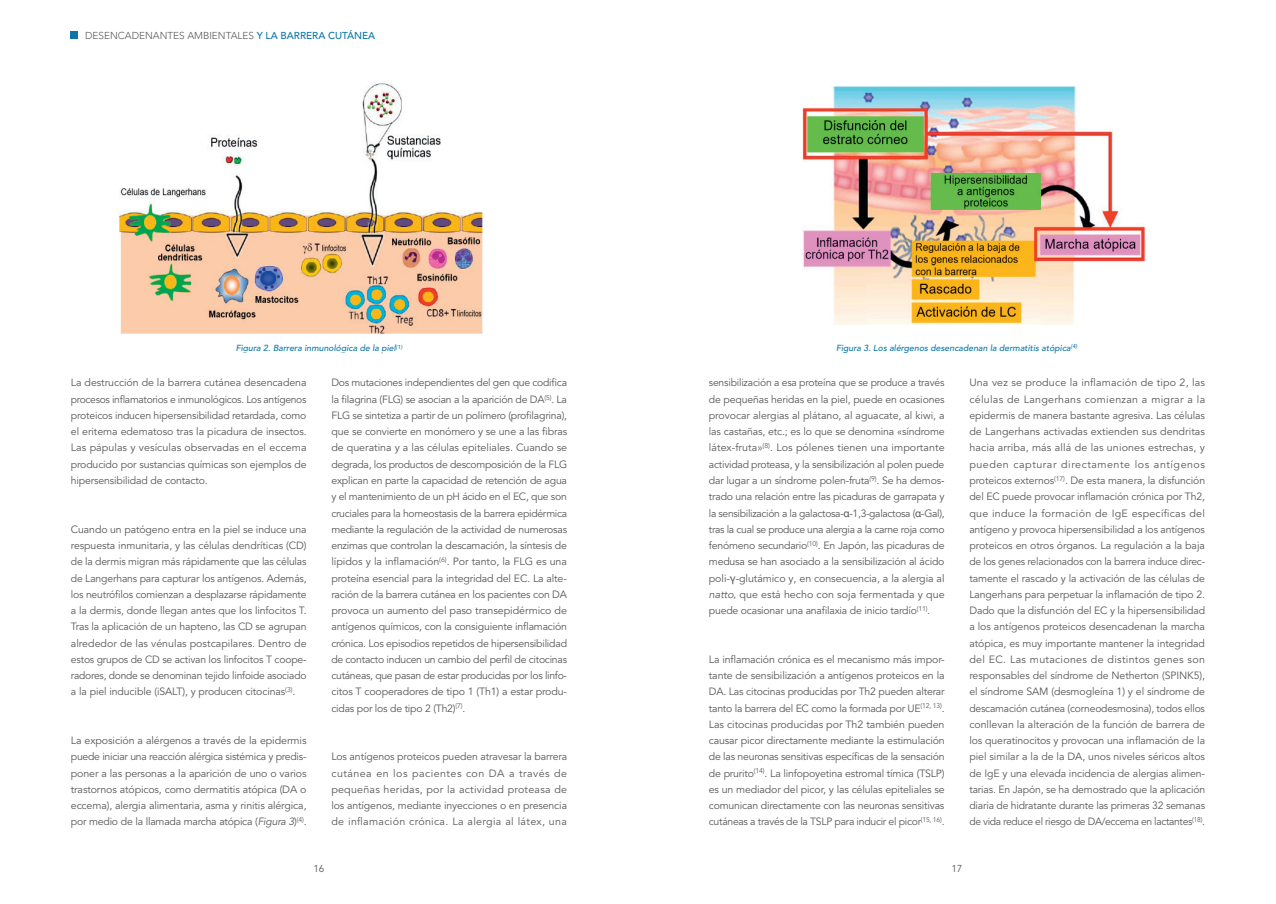
<style>
.page{position:relative;width:1276px;height:904px;background:#fff}
.page>*{position:absolute;margin:0;border:0;box-sizing:border-box;transform-origin:0 0}
.t1{font:10.5px/16.2px "Avenir LT Pro";letter-spacing:-.015em;color:#57585a;text-align:justify}
.t2{font:300 10px "Avenir LT Pro";color:#57585a}
.t3{font:10px "Avenir LT Pro";color:#57585a}
.t4{font:italic 500 8.75px "Avenir LT Pro";color:#0c77a7}
.s1{font-weight:500;color:#0c77a7}
.s2{font-style:italic}
.s3{font-family:"Helvetica"}
.s4{font-family:"Minion Pro";font-style:italic}
</style>
<div class="page">
<div style="left:71px;top:32px;width:7px;height:7px;background:#0c77a7"></div>
<div style="left:201px;top:333px;width:236px;height:19px;border:1px solid #fff"></div>
<img style="left:120px;top:83px;width:363px;height:250px">
<img style="left:803px;top:86px;width:343px;height:239px">
<p class="t2" style="left:85px;top:30px;width:291px">DESENCADENANTES AMBIENTALES <span class="s1">Y LA BARRERA CUTÁNEA</span></p>
<p class="t4" style="left:236px;top:343px;width:168px">Figura 2. Barrera inmunológica de la piel<sup>(1)</sup></p>
<p class="t1" style="left:71px;top:375px;width:237px">La destrucción de la barrera cutánea desencadena procesos inflamatorios e inmunológicos. Los antígenos proteicos inducen hipersensibilidad retardada, como el eritema edematoso tras la picadura de insectos.<br>Las pápulas y vesículas observadas en el eccema producido por sustancias químicas son ejemplos de hipersensibilidad de contacto.</p>
<p class="t1" style="left:71px;top:521px;width:237px">Cuando un patógeno entra en la piel se induce una respuesta inmunitaria, y las células dendríticas (CD) de la dermis migran más rápidamente que las células de Langerhans para capturar los antígenos. Además, los neutrófilos comienzan a desplazarse rápidamente a la dermis, donde llegan antes que los linfocitos T.<br>Tras la aplicación de un hapteno, las CD se agrupan alrededor de las vénulas postcapilares. Dentro de estos grupos de CD se activan los linfocitos T coope&shy;radores, donde se denominan tejido linfoide asociado a la piel inducible (iSALT), y producen citocinas<sup>(3)</sup>.</p>
<p class="t1" style="left:71px;top:732px;width:237px">La exposición a alérgenos a través de la epidermis puede iniciar una reacción alérgica sistémica y predis&shy;poner a las personas a la aparición de uno o varios trastornos atópicos, como dermatitis atópica (DA o eccema), alergia alimentaria, asma y rinitis alérgica, por medio de la llamada marcha atópica (<span class="s2">Figura 3</span>)<sup>(4)</sup>.</p>
<p class="t1" style="left:331px;top:375px;width:237px">Dos mutaciones independientes del gen que codifica la filagrina (FLG) se asocian a la aparición de DA<sup>(5)</sup>. La FLG se sintetiza a partir de un polímero (profilagrina), que se convierte en monómero y se une a las fibras de queratina y a las células epiteliales. Cuando se degrada, los productos de descomposición de la FLG explican en parte la capacidad de retención de agua y el mantenimiento de un pH ácido en el EC, que son cruciales para la homeostasis de la barrera epidérmica mediante la regulación de la actividad de numerosas enzimas que controlan la descamación, la síntesis de lípidos y la inflamación<sup>(6)</sup>. Por tanto, la FLG es una proteína esencial para la integridad del EC. La alte&shy;ración de la barrera cutánea en los pacientes con DA provoca un aumento del paso transepidérmico de antígenos químicos, con la consiguiente inflamación crónica. Los episodios repetidos de hipersensibilidad de contacto inducen un cambio del perfil de citocinas cutáneas, que pasan de estar producidas por los linfo&shy;citos T cooperadores de tipo 1 (Th1) a estar produ&shy;cidas por los de tipo 2 (Th2)<sup>(7)</sup>.</p>
<p class="t1" style="left:331px;top:748px;width:237px">Los antígenos proteicos pueden atravesar la barrera cutánea en los pacientes con DA a través de pequeñas heridas, por la actividad proteasa de los antígenos, mediante inyecciones o en presencia de inflamación crónica. La alergia al látex, una</p>
<p class="t4" style="left:836px;top:343px;width:243px">Figura 3. Los alérgenos desencadenan la dermatitis atópica<sup>(4)</sup></p>
<p class="t1" style="left:709px;top:375px;width:237px">sensibilización a esa proteína que se produce a través de pequeñas heridas en la piel, puede en ocasiones provocar alergias al plátano, al aguacate, al kiwi, a las castañas, etc.; es lo que se denomina «síndrome látex-fruta»<sup>(8)</sup>. Los pólenes tienen una importante actividad proteasa, y la sensibilización al polen puede dar lugar a un síndrome polen-fruta<sup>(9)</sup>. Se ha demos&shy;trado una relación entre las picaduras de garrapata y la sensibilización a la galactosa-<span class="s3">α</span>-1,3-galactosa (<span class="s3">α</span>-Gal), tras la cual se produce una alergia a la carne roja como fenómeno secundario<sup>(10)</sup>. En Japón, las picaduras de medusa se han asociado a la sensibilización al ácido poli-<span class="s3">γ</span>-glutámico y, en consecuencia, a la alergia al <span class="s2">natto</span><span class="s4">,</span> que está hecho con soja fermentada y que puede ocasionar una anafilaxia de inicio tardío<sup>(11)</sup>.</p>
<p class="t1" style="left:709px;top:651px;width:237px">La inflamación crónica es el mecanismo más impor&shy;tante de sensibilización a antígenos proteicos en la DA. Las citocinas producidas por Th2 pueden alterar tanto la barrera del EC como la formada por UE<sup>(12,</sup> <sup>13)</sup>.<br>Las citocinas producidas por Th2 también pueden causar picor directamente mediante la estimulación de las neuronas sensitivas específicas de la sensación de prurito<sup>(14)</sup>. La linfopoyetina estromal tímica (TSLP) es un mediador del picor, y las células epiteliales se comunican directamente con las neuronas sensitivas cutáneas a través de la TSLP para inducir el picor<sup>(15,</sup> <sup>16)</sup>.</p>
<p class="t1" style="left:969px;top:375px;width:237px">Una vez se produce la inflamación de tipo 2, las células de Langerhans comienzan a migrar a la epidermis de manera bastante agresiva. Las células de Langerhans activadas extienden sus dendritas hacia arriba, más allá de las uniones estrechas, y pueden capturar directamente los antígenos proteicos externos<sup>(17)</sup>. De esta manera, la disfunción del EC puede provocar inflamación crónica por Th2, que induce la formación de IgE específicas del antígeno y provoca hipersensibilidad a los antígenos proteicos en otros órganos. La regulación a la baja de los genes relacionados con la barrera induce direc&shy;tamente el rascado y la activación de las células de Langerhans para perpetuar la inflamación de tipo 2.<br>Dado que la disfunción del EC y la hipersensibilidad a los antígenos proteicos desencadenan la marcha atópica, es muy importante mantener la integridad del EC. Las mutaciones de distintos genes son responsables del síndrome de Netherton (SPINK5), el síndrome SAM (desmogleína 1) y el síndrome de descamación cutánea (corneodesmosina), todos ellos conllevan la alteración de la función de barrera de los queratinocitos y provocan una inflamación de la piel similar a la de la DA, unos niveles séricos altos de IgE y una elevada incidencia de alergias alimen&shy;tarias. En Japón, se ha demostrado que la aplicación diaria de hidratante durante las primeras 32 semanas de vida reduce el riesgo de DA/eccema en lactantes<sup>(18)</sup>.</p>
<p class="t3" style="left:313px;top:862px;width:12px">16</p>
<p class="t3" style="left:951px;top:862px;width:12px">17</p>
</div>
